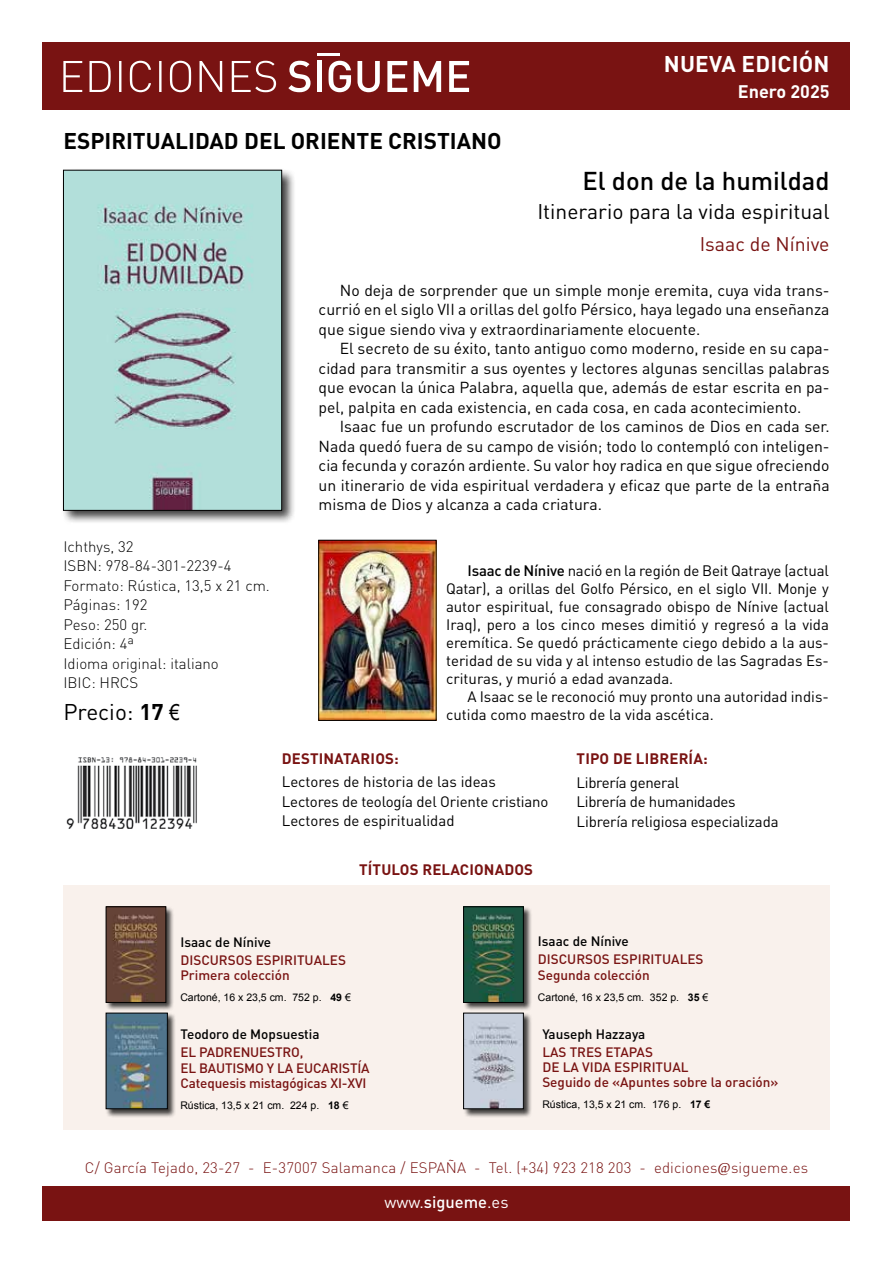
<style>
.page{position:relative;width:893px;height:1263px;background:#fff}
.page>*{position:absolute;margin:0;border:0;box-sizing:border-box;transform-origin:0 0}
.t1{font:500 25.5px "DIN Pro";color:#000}
.t2{font:700 22.5px "DIN Pro";color:#000}
.t3{font:700 22.5px "DIN Pro";letter-spacing:.01em;color:#fff}
.t4{font:22.5px "DIN Pro";color:#000}
.t5{font:21px "DIN Pro";color:#000}
.t6{font:19.5px "DIN Pro";color:#791312}
.t7{font:700 18px "DIN Pro";color:#fff}
.t8{font:16.5px "DIN Pro";color:#fff}
.t9{font:15.75px/19.5px "DIN Pro";color:#000;text-align:justify}
.t10{font:15px/18px "DIN Pro";color:#000}
.t11{font:300 15px/19.5px "DIN Pro";color:#000}
.t12{font:300 15px "DIN Pro";letter-spacing:.01em;color:#791312}
.t13{font:15px/19.5px "DIN Pro";letter-spacing:-.02em;color:#000}
.t14{font:700 15px "DIN Pro";letter-spacing:.01em;color:#791312}
.t15{font:500 13.5px/15px "DIN Pro";color:#791312}
.t16{font:500 13.5px "DIN Pro";color:#000}
.t17{font:10.5px "Arial";color:#000}
.s1{font-weight:700}
.s2{font-family:"Arial Narrow"}
.s3{font-weight:500}
.s4{font-family:"Sakkal Majalla";font-weight:400;font-size:19.5px}
</style>
<div class="page">
<div style="left:43px;top:1186px;width:807px;height:34px;background:#791312"></div>
<div style="left:43px;top:43px;width:807px;height:67px;background:#791312"></div>
<hr style="left:317px;top:53px;width:23px;height:3px;background:#fff">
<svg style="left:288px;top:61px;width:23px;height:31px"></svg>
<div style="left:317px;top:61px;width:5px;height:31px;background:#fff"></div>
<svg style="left:329px;top:61px;width:22px;height:31px"></svg>
<svg style="left:357px;top:61px;width:23px;height:31px"></svg>
<svg style="left:387px;top:61px;width:20px;height:31px"></svg>
<svg style="left:414px;top:61px;width:27px;height:31px"></svg>
<svg style="left:449px;top:61px;width:20px;height:31px"></svg>
<svg style="left:63px;top:61px;width:213px;height:31px"></svg>
<div style="left:61px;top:168px;width:235px;height:356px;background:#000;opacity:.75"></div>
<img style="left:65px;top:172px;width:215px;height:336px">
<div style="left:63px;top:170px;width:219px;height:340px;border:1px solid #000"></div>
<img style="left:321px;top:542px;width:113px;height:176px">
<div style="left:63px;top:885px;width:767px;height:245px;background:#f9f1ec"></div>
<img style="left:66px;top:757px;width:131px;height:71px">
<div style="left:463px;top:906px;width:69px;height:105px;background:#000;opacity:.75"></div>
<img style="left:465px;top:909px;width:56px;height:91px">
<div style="left:463px;top:907px;width:60px;height:95px;border:1px solid #000"></div>
<div style="left:463px;top:1012px;width:69px;height:106px;background:#000;opacity:.75"></div>
<img style="left:465px;top:1015px;width:56px;height:92px">
<div style="left:463px;top:1013px;width:60px;height:96px;border:1px solid #000"></div>
<div style="left:106px;top:1012px;width:70px;height:106px;background:#000;opacity:.75"></div>
<img style="left:108px;top:1015px;width:57px;height:92px">
<div style="left:106px;top:1013px;width:61px;height:96px;border:1px solid #000"></div>
<div style="left:106px;top:906px;width:69px;height:105px;background:#000;opacity:.75"></div>
<img style="left:108px;top:909px;width:56px;height:91px">
<div style="left:106px;top:907px;width:60px;height:95px;border:1px solid #000"></div>
<h2 class="t3" style="left:664px;top:49px;width:167px">NUEVA EDICIÓN</h2>
<h2 class="t2" style="left:63px;top:126px;width:440px">ESPIRITUALIDAD DEL ORIENTE CRISTIANO</h2>
<p class="t7" style="left:738px;top:80px;width:93px">Enero 2025</p>
<p class="t11" style="left:63px;top:536px;width:208px">Ichthys, 32<br>ISBN: 978-84-301-2239-4<br>Formato: Rústica, 13,5 x 21 cm.<br>Páginas: 192<br>Peso: 250 gr.<br>Edición: 4ª<br>Idioma original: italiano<br>IBIC: HRCS</p>
<h2 class="t4" style="left:63px;top:697px;width:118px">Precio: <span class="s1">17</span> <span class="s2">€</span></h2>
<h1 class="t1" style="left:583px;top:163px;width:249px">El don de la humildad</h1>
<h3 class="t5" style="left:537px;top:197px;width:294px">Itinerario para la vida espiritual</h3>
<p class="t6" style="left:700px;top:231px;width:131px">Isaac de Nínive</p>
<p class="t9" style="left:319px;top:280px;width:512px;text-indent:21px">No deja de sorprender que un simple monje eremita, cuya vida trans&shy;currió en el siglo VII a orillas del golfo Pérsico, haya legado una enseñanza que sigue siendo viva y extraordinariamente elocuente.</p>
<p class="t9" style="left:319px;top:338px;width:512px;text-indent:21px">El secreto de su éxito, tanto antiguo como moderno, reside en su capa&shy;cidad para transmitir a sus oyentes y lectores algunas sencillas palabras que evocan la única Palabra, aquella que, además de estar escrita en pa&shy;pel, palpita en cada existencia, en cada cosa, en cada acontecimiento.</p>
<p class="t9" style="left:319px;top:416px;width:513px;text-indent:21px">Isaac fue un profundo escrutador de los caminos de Dios en cada ser.<br>Nada quedó fuera de su campo de visión; todo lo contempló con inteligen&shy;cia fecunda y corazón ardiente. Su valor hoy radica en que sigue ofreciendo un itinerario de vida espiritual verdadera y eficaz que parte de la entraña misma de Dios y alcanza a cada criatura.</p>
<p class="t10" style="left:446px;top:561px;width:384px;text-align:justify;text-indent:21px"><span class="s3">Isaac de Nínive</span> nació en la región de Beit Qatraye (actual Qatar), a orillas del Golfo Pérsico, en el siglo VII. Monje y autor espiritual, fue consagrado obispo de Nínive (actual Iraq), pero a los cinco meses dimitió y regresó a la vida eremítica. Se quedó prácticamente ciego debido a la aus&shy;teridad de su vida y al intenso estudio de las Sagradas Es&shy;crituras, y murió a edad avanzada.</p>
<p class="t10" style="left:446px;top:687px;width:384px;text-indent:21px">A Isaac se le reconoció muy pronto una autoridad indis&shy;cutida como maestro de la vida ascética.</p>
<p class="t14" style="left:282px;top:748px;width:119px">DESTINATARIOS:</p>
<p class="t10" style="left:282px;top:772px;width:268px;line-height:19.5px">Lectores de historia de las ideas<br>Lectores de teología del Oriente cristiano<br>Lectores de espiritualidad</p>
<p class="t14" style="left:359px;top:859px;width:175px">TÍTULOS RELACIONADOS</p>
<p class="t14" style="left:577px;top:749px;width:133px">TIPO DE LIBRERÍA:</p>
<p class="t13" style="left:577px;top:772px;width:204px">Librería general<br>Librería de humanidades<br>Librería religiosa especializada</p>
<p class="t16" style="left:180px;top:932px;width:92px">Isaac de Nínive</p>
<p class="t15" style="left:180px;top:951px;width:167px;line-height:15.8px">DISCURSOS ESPIRITUALES<br>Primera colección</p>
<p class="t17" style="left:180px;top:991px;width:172px">Cartoné, 16 x 23,5 cm. 752 p. <span class="s1">49</span> €</p>
<p class="t16" style="left:180px;top:1025px;width:141px">Teodoro de Mopsuestia</p>
<p class="t15" style="left:180px;top:1044px;width:191px;line-height:15.5px">EL PADRENUESTRO,<br>EL BAUTISMO Y LA EUCARISTÍA<br>Catequesis mistagógicas XI-XVI</p>
<p class="t17" style="left:180px;top:1098px;width:170px">Rústica, 13,5 x 21 cm. 224 p. <span class="s1">18</span> €</p>
<p class="t16" style="left:538px;top:932px;width:92px">Isaac de Nínive</p>
<p class="t15" style="left:538px;top:950px;width:167px;line-height:16.5px">DISCURSOS ESPIRITUALES<br>Segunda colección</p>
<p class="t17" style="left:538px;top:991px;width:172px">Cartoné, 16 x 23,5 cm. 352 p. <span class="s1">35</span> €</p>
<p class="t16" style="left:542px;top:1024px;width:105px">Yauseph Hazzaya</p>
<p class="t15" style="left:542px;top:1044px;width:238px">LAS TRES ETAPAS<br>DE LA VIDA ESPIRITUAL<br>Seguido de «Apuntes sobre la oración»</p>
<p class="t17" style="left:542px;top:1097px;width:170px">Rústica, 13,5 x 21 cm. 176 p. <span class="s1">17 €</span></p>
<p class="t12" style="left:85px;top:1157px;width:725px">C/ García Tejado, 23-27 - E-37007 Salamanca / ESPAÑA - Tel. (+34) 923 218 203 - ediciones<span class="s4">@</span>sigueme.es</p>
<p class="t8" style="left:384px;top:1191px;width:126px">www.<span class="s3">sigueme</span>.es</p>
</div>
